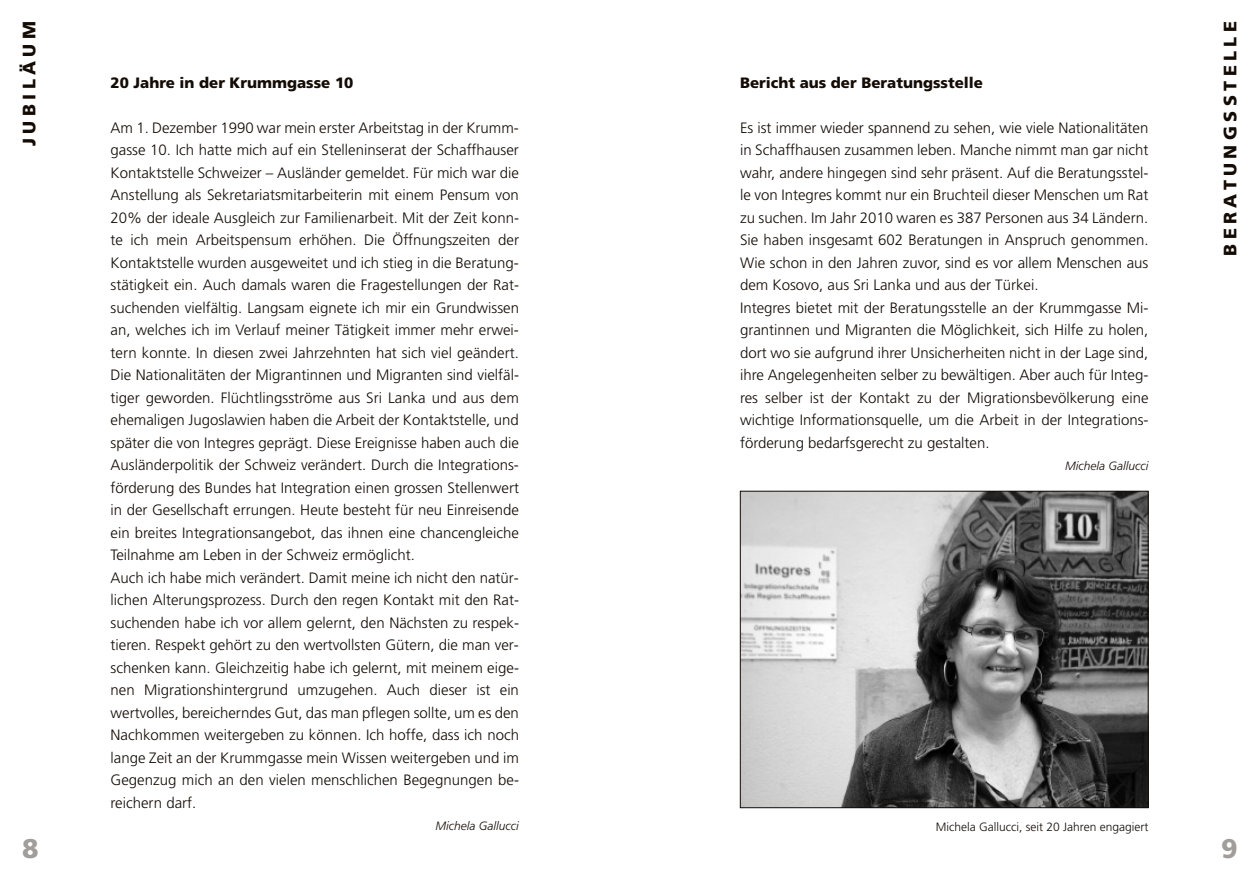
<style>
.page{position:relative;width:1259px;height:893px;background:#fff}
.page>*{position:absolute;margin:0;border:0;box-sizing:border-box;transform-origin:0 0}
.t1{font:900 27px "Frutiger";color:#a19d9b}
.t2{font:900 18px "Frutiger";letter-spacing:.245em;color:#140b05}
.t3{font:300 15px/22.5px "Frutiger";color:#140b05}
.t4{font:900 15px "Frutiger";color:#140b05}
.t5{font:300 12px "Frutiger";color:#140b05}
.t6{font:italic 300 12px "Frutiger";color:#140b05}
</style>
<div class="page">
<img style="left:742px;top:493px;width:404px;height:313px">
<div style="left:740px;top:491px;width:408px;height:317px;border:1px solid #140b05"></div>
<p class="t2" style="left:22px;top:146px;width:126px;rotate:-90deg">JUBILÄUM</p>
<p class="t2" style="left:1223px;top:256px;width:236px;rotate:-90deg">BERATUNGSSTELLE</p>
<p class="t4" style="left:111px;top:77px;width:244px">20 Jahre in der Krummgasse 10</p>
<p class="t3" style="left:111px;top:117px;width:410px">Am 1. Dezember 1990 war mein erster Arbeitstag in der Krumm&shy;gasse 10. Ich hatte mich auf ein Stelleninserat der Schaffhauser Kontaktstelle Schweizer – Ausländer gemeldet. Für mich war die Anstellung als Sekretariatsmitarbeiterin mit einem Pensum von 20% der ideale Ausgleich zur Familienarbeit. Mit der Zeit konn&shy;te ich mein Arbeitspensum erhöhen. Die Öffnungszeiten der Kontaktstelle wurden ausgeweitet und ich stieg in die Beratung&shy;stätigkeit ein. Auch damals waren die Fragestellungen der Rat&shy;suchenden vielfältig. Langsam eignete ich mir ein Grundwissen an, welches ich im Verlauf meiner Tätigkeit immer mehr erwei&shy;tern konnte. In diesen zwei Jahrzehnten hat sich viel geändert.<br>Die Nationalitäten der Migrantinnen und Migranten sind vielfäl&shy;tiger geworden. Flüchtlingsströme aus Sri Lanka und aus dem ehemaligen Jugoslawien haben die Arbeit der Kontaktstelle, und später die von Integres geprägt. Diese Ereignisse haben auch die Ausländerpolitik der Schweiz verändert. Durch die Integrations&shy;förderung des Bundes hat Integration einen grossen Stellenwert in der Gesellschaft errungen. Heute besteht für neu Einreisende ein breites Integrationsangebot, das ihnen eine chancengleiche Teilnahme am Leben in der Schweiz ermöglicht.<br>Auch ich habe mich verändert. Damit meine ich nicht den natür&shy;lichen Alterungsprozess. Durch den regen Kontakt mit den Rat&shy;suchenden habe ich vor allem gelernt, den Nächsten zu respek&shy;tieren. Respekt gehört zu den wertvollsten Gütern, die man ver&shy;schenken kann. Gleichzeitig habe ich gelernt, mit meinem eige&shy;nen Migrationshintergrund umzugehen. Auch dieser ist ein wertvolles, bereicherndes Gut, das man pflegen sollte, um es den Nachkommen weitergeben zu können. Ich hoffe, dass ich noch lange Zeit an der Krummgasse mein Wissen weitergeben und im Gegenzug mich an den vielen menschlichen Begegnungen be&shy;reichern darf.</p>
<p class="t6" style="left:435px;top:821px;width:85px">Michela Gallucci</p>
<p class="t4" style="left:740px;top:77px;width:244px">Bericht aus der Beratungsstelle</p>
<p class="t3" style="left:740px;top:117px;width:410px">Es ist immer wieder spannend zu sehen, wie viele Nationalitäten in Schaffhausen zusammen leben. Manche nimmt man gar nicht wahr, andere hingegen sind sehr präsent. Auf die Beratungsstel&shy;le von Integres kommt nur ein Bruchteil dieser Menschen um Rat zu suchen. Im Jahr 2010 waren es 387 Personen aus 34 Ländern.<br>Sie haben insgesamt 602 Beratungen in Anspruch genommen.<br>Wie schon in den Jahren zuvor, sind es vor allem Menschen aus dem Kosovo, aus Sri Lanka und aus der Türkei.<br>Integres bietet mit der Beratungsstelle an der Krummgasse Mi&shy;grantinnen und Migranten die Möglichkeit, sich Hilfe zu holen, dort wo sie aufgrund ihrer Unsicherheiten nicht in der Lage sind, ihre Angelegenheiten selber zu bewältigen. Aber auch für Integ&shy;res selber ist der Kontakt zu der Migrationsbevölkerung eine wichtige Informationsquelle, um die Arbeit in der Integrations&shy;förderung bedarfsgerecht zu gestalten.</p>
<p class="t6" style="left:1065px;top:461px;width:85px">Michela Gallucci</p>
<p class="t5" style="left:935px;top:822px;width:214px">Michela Gallucci, seit 20 Jahren engagiert</p>
<h1 class="t1" style="left:22px;top:838px;width:18px">8</h1>
<h1 class="t1" style="left:1221px;top:838px;width:18px">9</h1>
</div>
